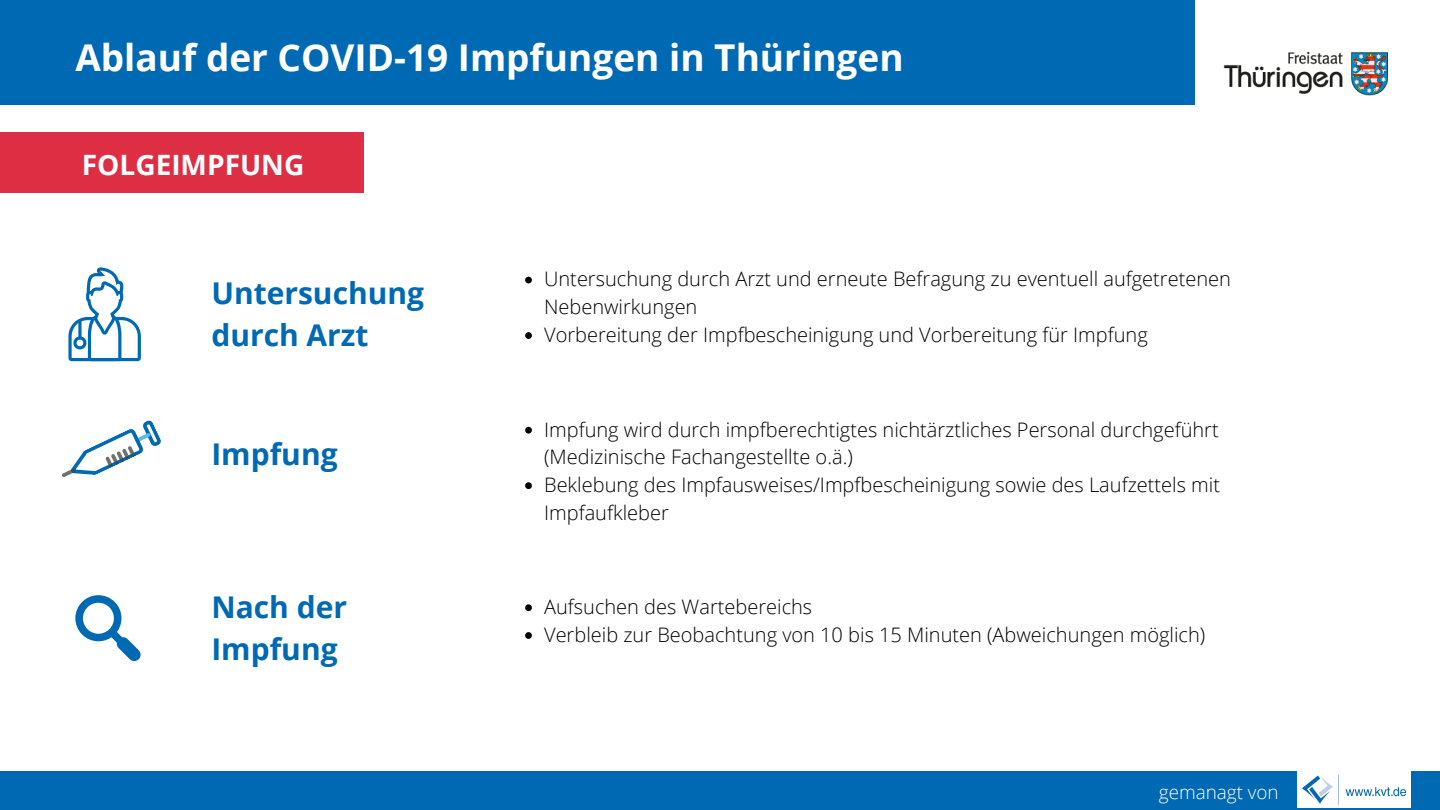
<style>
.page{position:relative;width:1440px;height:810px;background:#fff}
.page>*{position:absolute;margin:0;border:0;box-sizing:border-box;transform-origin:0 0}
.t1{font:700 37px "Open Sans";color:#fff}
.t2{font:700 30px/42px "Open Sans";color:#0069b4}
.t3{font:700 28px "Open Sans";color:#fff}
.t4{font:300 20px/27.8px "Open Sans";color:#000}
.t5{font:300 18.9px "Open Sans";color:#fff}
</style>
<div class="page">
<div style="left:0;top:0;width:1194px;height:104px;background:#0069b4"></div>
<img style="left:1223px;top:52px;width:165px;height:44px">
<div style="left:0;top:771px;width:1440px;height:39px;background:#0069b4"></div>
<img style="left:1298px;top:772px;width:113px;height:36px">
<div style="left:0;top:132px;width:364px;height:60px;background:#dd2e44"></div>
<svg style="left:525px;top:277px;width:7px;height:6px"></svg>
<svg style="left:525px;top:332px;width:7px;height:7px"></svg>
<svg style="left:68px;top:267px;width:73px;height:94px"></svg>
<svg style="left:78px;top:320px;width:4px;height:20px"></svg>
<svg style="left:62px;top:420px;width:99px;height:57px"></svg>
<svg style="left:525px;top:427px;width:7px;height:7px"></svg>
<svg style="left:525px;top:482px;width:7px;height:7px"></svg>
<svg style="left:525px;top:604px;width:7px;height:7px"></svg>
<svg style="left:525px;top:632px;width:7px;height:7px"></svg>
<svg style="left:75px;top:595px;width:66px;height:66px"></svg>
<h1 class="t1" style="left:75px;top:31px;width:830px">Ablauf der COVID-19 Impfungen in Thüringen</h1>
<h3 class="t3" style="left:82px;top:145px;width:224px">FOLGEIMPFUNG</h3>
<h2 class="t2" style="left:211px;top:272px;width:214px">Untersuchung durch Arzt</h2>
<p class="t4" style="left:544px;top:265px;width:688px">Untersuchung durch Arzt und erneute Befragung zu eventuell aufgetretenen<br>Nebenwirkungen<br>Vorbereitung der Impfbescheinigung und Vorbereitung für Impfung</p>
<h2 class="t2" style="left:211px;top:432px;width:128px">Impfung</h2>
<p class="t4" style="left:544px;top:415px;width:677px">Impfung wird durch impfberechtigtes nichtärztliches Personal durchgeführt (Medizinische Fachangestellte o.ä.)<br>Beklebung des Impfausweises/Impfbescheinigung sowie des Laufzettels mit Impfaufkleber</p>
<h2 class="t2" style="left:211px;top:586px;width:137px">Nach der<br>Impfung</h2>
<p class="t4" style="left:544px;top:592px;width:663px">Aufsuchen des Wartebereichs<br>Verbleib zur Beobachtung von 10 bis 15 Minuten (Abweichungen möglich)</p>
<p class="t5" style="left:1159px;top:779px;width:121px">gemanagt von</p>
</div>
